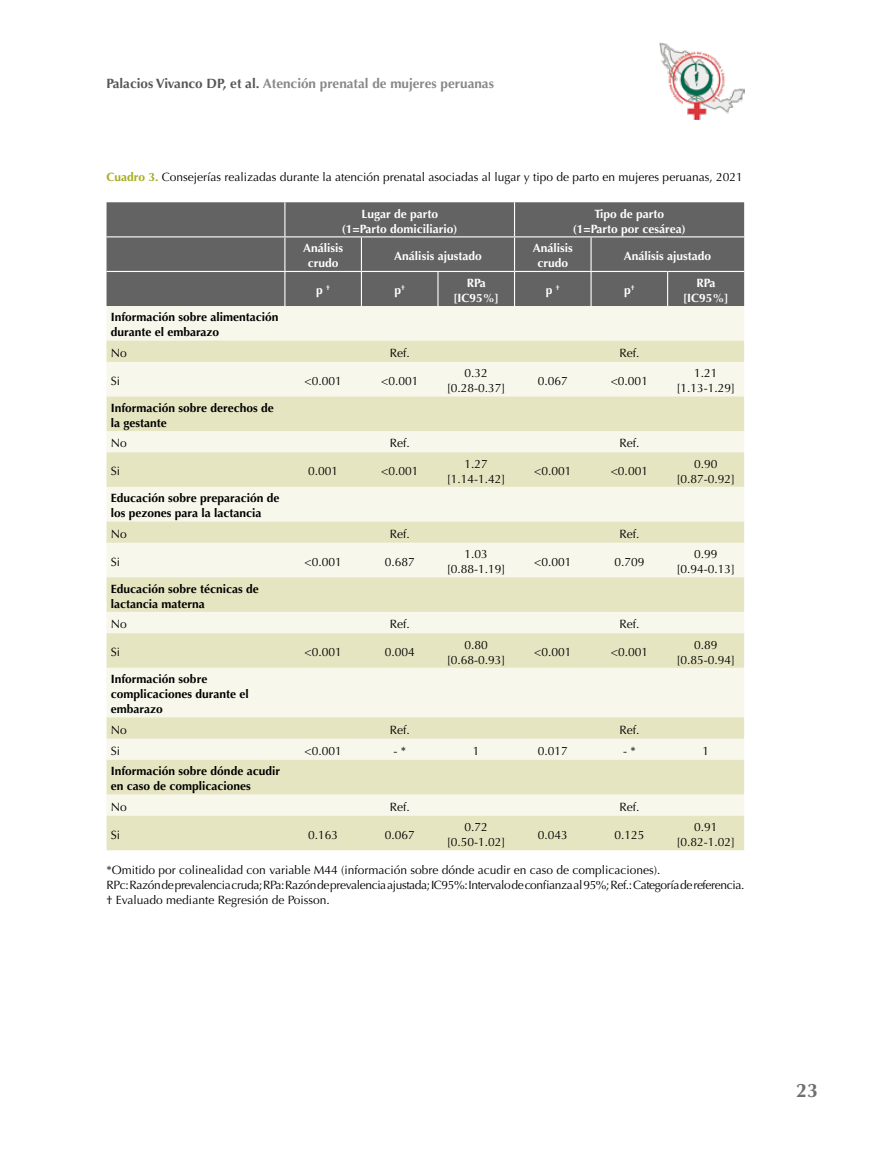
<style>
.page{position:relative;width:893px;height:1149px;background:#fff}
.page>*{position:absolute;margin:0;border:0;box-sizing:border-box;transform-origin:0 0}
.t1{font:700 19.5px "Optima";color:#706f6f}
.t2{font:700 13.5px "Optima";color:#878787}
.t3{font:12px/15px "Optima";color:#000;text-align:center}
.t4{font:700 12px/15px "Optima";color:#000}
.t5{font:700 12px/15px "Optima";color:#fff;text-align:center}
.s1{color:#575756}
.s2{font-weight:700;color:#a5ad1d}
</style>
<div class="page">
<div style="left:107px;top:202px;width:637px;height:104px;background:#646363"></div>
<div style="left:107px;top:306px;width:637px;height:34px;background:#f7f7eb"></div>
<svg style="left:107px;top:340px;width:637px;height:510px;fill:#e6e5c2"></svg>
<hr style="left:284px;top:202px;width:1px;height:34px;background:#fff">
<hr style="left:514px;top:202px;width:1px;height:34px;background:#fff">
<hr style="left:107px;top:236px;width:178px;height:1px;background:#fff">
<hr style="left:285px;top:236px;width:76px;height:1px;background:#fff">
<hr style="left:284px;top:237px;width:1px;height:34px;background:#fff">
<hr style="left:361px;top:236px;width:77px;height:1px;background:#fff">
<hr style="left:361px;top:237px;width:1px;height:34px;background:#fff">
<hr style="left:438px;top:236px;width:76px;height:1px;background:#fff">
<hr style="left:514px;top:236px;width:77px;height:1px;background:#fff">
<hr style="left:514px;top:237px;width:1px;height:34px;background:#fff">
<hr style="left:591px;top:236px;width:77px;height:1px;background:#fff">
<hr style="left:590px;top:237px;width:2px;height:34px;background:#fff">
<hr style="left:668px;top:236px;width:76px;height:1px;background:#fff">
<hr style="left:107px;top:271px;width:178px;height:1px;background:#fff">
<hr style="left:285px;top:271px;width:76px;height:1px;background:#fff">
<hr style="left:284px;top:272px;width:1px;height:34px;background:#fff">
<hr style="left:361px;top:271px;width:77px;height:1px;background:#fff">
<hr style="left:361px;top:272px;width:1px;height:34px;background:#fff">
<hr style="left:438px;top:271px;width:76px;height:1px;background:#fff">
<hr style="left:437px;top:272px;width:2px;height:34px;background:#fff">
<hr style="left:514px;top:271px;width:77px;height:1px;background:#fff">
<hr style="left:514px;top:272px;width:1px;height:34px;background:#fff">
<hr style="left:591px;top:271px;width:77px;height:1px;background:#fff">
<hr style="left:590px;top:272px;width:2px;height:34px;background:#fff">
<hr style="left:668px;top:271px;width:76px;height:1px;background:#fff">
<hr style="left:667px;top:272px;width:1px;height:34px;background:#fff">
<img style="left:659px;top:43px;width:85px;height:76px">
<p class="t2" style="left:107px;top:75px;width:389px"><span class="s1">Palacios Vivanco DP, et al.</span> Atención prenatal de mujeres peruanas</p>
<p class="t3" style="left:107px;top:170px;width:638px"><span class="s2">Cuadro 3.</span> Consejerías realizadas durante la atención prenatal asociadas al lugar y tipo de parto en mujeres peruanas, 2021</p>
<p class="t5" style="left:342px;top:206px;width:117px">Lugar de parto (1=Parto domiciliario)</p>
<p class="t5" style="left:573px;top:206px;width:114px">Tipo de parto (1=Parto por cesárea)</p>
<p class="t5" style="left:303px;top:241px;width:42px">Análisis crudo</p>
<p class="t5" style="left:394px;top:248px;width:89px">Análisis ajustado</p>
<p class="t5" style="left:533px;top:241px;width:42px">Análisis crudo</p>
<p class="t5" style="left:624px;top:248px;width:89px">Análisis ajustado</p>
<p class="t5" style="left:316px;top:283px;width:15px">p <sup>†</sup></p>
<p class="t5" style="left:394px;top:283px;width:12px">p<sup>†</sup></p>
<p class="t5" style="left:454px;top:275px;width:47px">RPa [IC95%]</p>
<p class="t5" style="left:546px;top:283px;width:15px">p <sup>†</sup></p>
<p class="t5" style="left:624px;top:283px;width:12px">p<sup>†</sup></p>
<p class="t5" style="left:683px;top:275px;width:47px">RPa [IC95%]</p>
<p class="t4" style="left:111px;top:310px;width:169px">Información sobre alimentación durante el embarazo</p>
<p class="t3" style="left:111px;top:345px;width:18px">No</p>
<p class="t3" style="left:390px;top:345px;width:22px">Ref.</p>
<p class="t3" style="left:619px;top:345px;width:22px">Ref.</p>
<p class="t3" style="left:111px;top:373px;width:11px">Si</p>
<p class="t3" style="left:305px;top:373px;width:39px">&lt;0.001</p>
<p class="t3" style="left:381px;top:373px;width:39px">&lt;0.001</p>
<p class="t3" style="left:447px;top:365px;width:60px">0.32 [0.28-0.37]</p>
<p class="t3" style="left:538px;top:373px;width:32px">0.067</p>
<p class="t3" style="left:611px;top:373px;width:39px">&lt;0.001</p>
<p class="t3" style="left:676px;top:365px;width:60px">1.21 [1.13-1.29]</p>
<p class="t4" style="left:111px;top:400px;width:164px">Información sobre derechos de la gestante</p>
<p class="t3" style="left:111px;top:435px;width:18px">No</p>
<p class="t3" style="left:390px;top:435px;width:22px">Ref.</p>
<p class="t3" style="left:619px;top:435px;width:22px">Ref.</p>
<p class="t3" style="left:111px;top:463px;width:11px">Si</p>
<p class="t3" style="left:308px;top:463px;width:32px">0.001</p>
<p class="t3" style="left:381px;top:463px;width:39px">&lt;0.001</p>
<p class="t3" style="left:447px;top:456px;width:60px">1.27 [1.14-1.42]</p>
<p class="t3" style="left:534px;top:463px;width:39px">&lt;0.001</p>
<p class="t3" style="left:611px;top:463px;width:39px">&lt;0.001</p>
<p class="t3" style="left:677px;top:456px;width:60px">0.90 [0.87-0.92]</p>
<p class="t4" style="left:111px;top:490px;width:170px">Educación sobre preparación de los pezones para la lactancia</p>
<p class="t3" style="left:111px;top:526px;width:18px">No</p>
<p class="t3" style="left:390px;top:526px;width:22px">Ref.</p>
<p class="t3" style="left:619px;top:526px;width:22px">Ref.</p>
<p class="t3" style="left:111px;top:554px;width:11px">Si</p>
<p class="t3" style="left:305px;top:554px;width:39px">&lt;0.001</p>
<p class="t3" style="left:385px;top:554px;width:32px">0.687</p>
<p class="t3" style="left:447px;top:546px;width:60px">1.03 [0.88-1.19]</p>
<p class="t3" style="left:534px;top:554px;width:39px">&lt;0.001</p>
<p class="t3" style="left:614px;top:554px;width:32px">0.709</p>
<p class="t3" style="left:677px;top:546px;width:60px">0.99 [0.94-0.13]</p>
<p class="t4" style="left:111px;top:581px;width:150px">Educación sobre técnicas de lactancia materna</p>
<p class="t3" style="left:111px;top:616px;width:18px">No</p>
<p class="t3" style="left:390px;top:616px;width:22px">Ref.</p>
<p class="t3" style="left:619px;top:616px;width:22px">Ref.</p>
<p class="t3" style="left:111px;top:644px;width:11px">Si</p>
<p class="t3" style="left:305px;top:644px;width:39px">&lt;0.001</p>
<p class="t3" style="left:385px;top:644px;width:32px">0.004</p>
<p class="t3" style="left:447px;top:637px;width:60px">0.80 [0.68-0.93]</p>
<p class="t3" style="left:534px;top:644px;width:39px">&lt;0.001</p>
<p class="t3" style="left:611px;top:644px;width:39px">&lt;0.001</p>
<p class="t3" style="left:677px;top:637px;width:60px">0.89 [0.85-0.94]</p>
<p class="t4" style="left:111px;top:671px;width:139px">Información sobre complicaciones durante el embarazo</p>
<p class="t3" style="left:111px;top:722px;width:18px">No</p>
<p class="t3" style="left:390px;top:722px;width:22px">Ref.</p>
<p class="t3" style="left:619px;top:722px;width:22px">Ref.</p>
<p class="t3" style="left:111px;top:743px;width:11px">Si</p>
<p class="t3" style="left:305px;top:743px;width:39px">&lt;0.001</p>
<p class="t3" style="left:393px;top:743px;width:14px">- *</p>
<p class="t3" style="left:473px;top:743px;width:8px">1</p>
<p class="t3" style="left:538px;top:743px;width:32px">0.017</p>
<p class="t3" style="left:623px;top:743px;width:14px">- *</p>
<p class="t3" style="left:703px;top:743px;width:8px">1</p>
<p class="t4" style="left:111px;top:763px;width:171px">Información sobre dónde acudir en caso de complicaciones</p>
<p class="t3" style="left:111px;top:799px;width:18px">No</p>
<p class="t3" style="left:390px;top:799px;width:22px">Ref.</p>
<p class="t3" style="left:619px;top:799px;width:22px">Ref.</p>
<p class="t3" style="left:111px;top:827px;width:11px">Si</p>
<p class="t3" style="left:308px;top:827px;width:32px">0.163</p>
<p class="t3" style="left:385px;top:827px;width:32px">0.067</p>
<p class="t3" style="left:447px;top:819px;width:60px">0.72 [0.50-1.02]</p>
<p class="t3" style="left:538px;top:827px;width:32px">0.043</p>
<p class="t3" style="left:614px;top:827px;width:32px">0.125</p>
<p class="t3" style="left:677px;top:819px;width:60px">0.91 [0.82-1.02]</p>
<p class="t3" style="left:107px;top:862px;width:639px;text-align:left">*Omitido por colinealidad con variable M44 (información sobre dónde acudir en caso de complicaciones).<br>RPc: Razón de prevalencia cruda; RPa: Razón de prevalencia ajustada; IC95%: Intervalo de confianza al 95%; Ref.: Categoría de referencia. † Evaluado mediante Regresión de Poisson.</p>
<h1 class="t1" style="left:796px;top:1079px;width:23px">23</h1>
</div>
